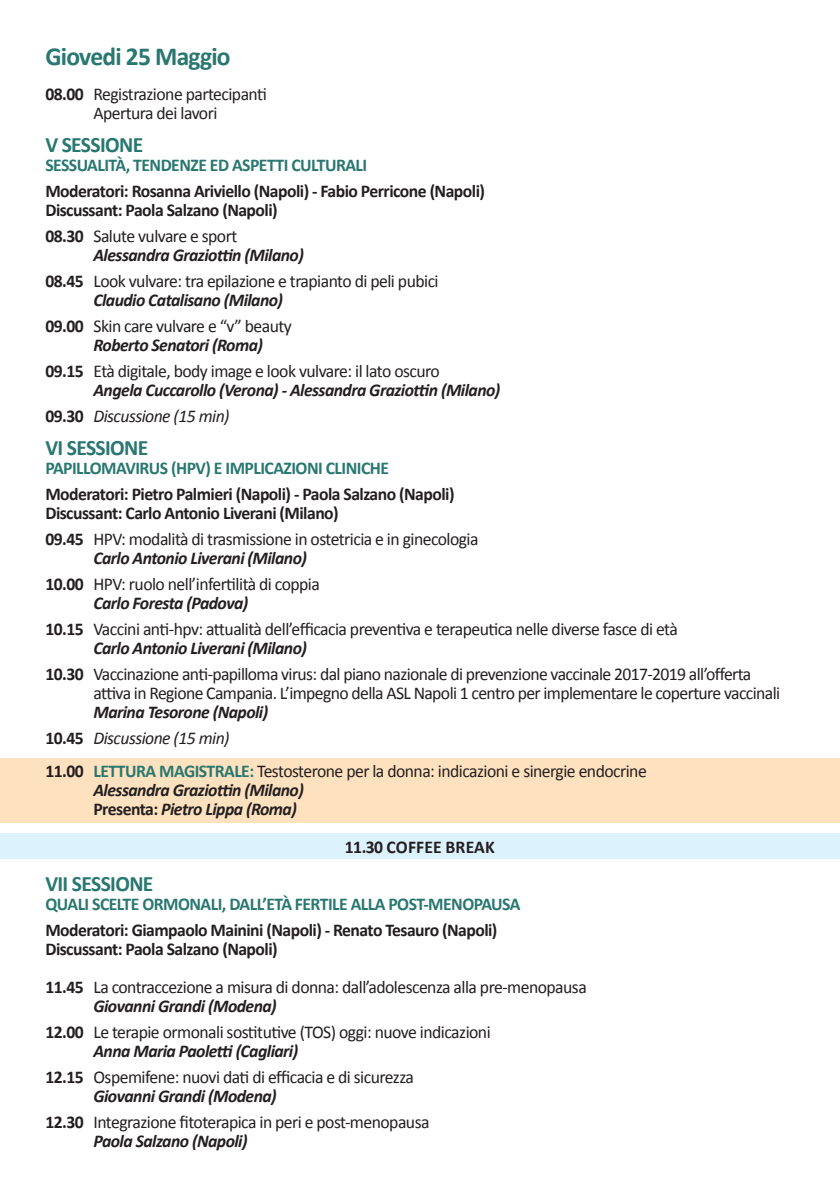
<style>
.page{position:relative;width:840px;height:1191px;background:#fff}
.page>*{position:absolute;margin:0;border:0;box-sizing:border-box;transform-origin:0 0}
.t1{font:700 26px "Calibri";letter-spacing:-.03em;color:#287770}
.t2{font:700 22px "Calibri";letter-spacing:-.03em;color:#287770}
.t3{font:18px "Calibri";letter-spacing:-.03em;color:#231f20}
.t4{font:italic 700 18px "Calibri";letter-spacing:-.03em;color:#231f20}
.t5{font:700 18px "Calibri";letter-spacing:-.03em;color:#231f20}
.t6{font:700 18px "Calibri";letter-spacing:-.03em;color:#287770}
.t7{font:italic 18px "Calibri";letter-spacing:-.03em;color:#231f20}
.t8{font:700 18px "Calibri";letter-spacing:.01em;color:#231f20}
.s1{font-weight:700}
.s2{font-weight:700;font-style:normal}
.s3{font-weight:700;color:#287770}
.s4{font-style:normal}
</style>
<div class="page">
<div style="left:0;top:758px;width:839px;height:64px;background:#fee2c0"></div>
<div style="left:0;top:833px;width:839px;height:26px;background:#dcf2fc"></div>
<p class="t1" style="left:45px;top:40px;width:187px">Giovedi 25 Maggio</p>
<p class="t3" style="left:45px;top:83px;width:223px"><span class="s1">08.00</span> Registrazione partecipanti</p>
<p class="t3" style="left:93px;top:102px;width:125px">Apertura dei lavori</p>
<p class="t2" style="left:45px;top:131px;width:99px">V SESSIONE</p>
<p class="t6" style="left:45px;top:154px;width:323px">SESSUALITÀ, TENDENZE ED ASPETTI CULTURALI</p>
<p class="t5" style="left:45px;top:180px;width:441px">Moderatori: Rosanna Ariviello (Napoli) - Fabio Perricone (Napoli)</p>
<p class="t5" style="left:45px;top:199px;width:234px">Discussant: Paola Salzano (Napoli)</p>
<p class="t3" style="left:45px;top:225px;width:193px"><span class="s1">08.30</span> Salute vulvare e sport</p>
<p class="t4" style="left:93px;top:244px;width:212px">Alessandra Graziottin (Milano)</p>
<p class="t3" style="left:45px;top:270px;width:394px"><span class="s1">08.45</span> Look vulvare: tra epilazione e trapianto di peli pubici</p>
<p class="t4" style="left:93px;top:289px;width:191px">Claudio Catalisano (Milano)</p>
<p class="t3" style="left:45px;top:315px;width:248px"><span class="s1">09.00</span> Skin care vulvare e “v” beauty</p>
<p class="t4" style="left:93px;top:334px;width:171px">Roberto Senatori (Roma)</p>
<p class="t3" style="left:45px;top:360px;width:396px"><span class="s1">09.15</span> Età digitale, body image e look vulvare: il lato oscuro</p>
<p class="t4" style="left:93px;top:379px;width:408px">Angela Cuccarollo (Verona) - Alessandra Graziottin (Milano)</p>
<p class="t7" style="left:45px;top:405px;width:186px"><span class="s2">09.30</span> Discussione (15 min)</p>
<p class="t2" style="left:45px;top:434px;width:104px">VI SESSIONE</p>
<p class="t6" style="left:45px;top:457px;width:345px">PAPILLOMAVIRUS (HPV) E IMPLICAZIONI CLINICHE</p>
<p class="t5" style="left:45px;top:483px;width:410px">Moderatori: Pietro Palmieri (Napoli) - Paola Salzano (Napoli)</p>
<p class="t5" style="left:45px;top:502px;width:295px">Discussant: Carlo Antonio Liverani (Milano)</p>
<p class="t3" style="left:45px;top:528px;width:434px"><span class="s1">09.45</span> HPV: modalità di trasmissione in ostetricia e in ginecologia</p>
<p class="t4" style="left:93px;top:547px;width:215px">Carlo Antonio Liverani (Milano)</p>
<p class="t3" style="left:45px;top:573px;width:276px"><span class="s1">10.00</span> HPV: ruolo nell’infertilità di coppia</p>
<p class="t4" style="left:93px;top:592px;width:156px">Carlo Foresta (Padova)</p>
<p class="t3" style="left:45px;top:618px;width:633px"><span class="s1">10.15</span> Vaccini anti-hpv: attualità dell’efficacia preventiva e terapeutica nelle diverse fasce di età</p>
<p class="t4" style="left:93px;top:637px;width:215px">Carlo Antonio Liverani (Milano)</p>
<p class="t3" style="left:45px;top:663px;width:707px"><span class="s1">10.30</span> Vaccinazione anti-papilloma virus: dal piano nazionale di prevenzione vaccinale 2017-2019 all’offerta</p>
<p class="t3" style="left:93px;top:682px;width:687px">attiva in Regione Campania. L’impegno della ASL Napoli 1 centro per implementare le coperture vaccinali</p>
<p class="t4" style="left:93px;top:701px;width:176px">Marina Tesorone (Napoli)</p>
<p class="t7" style="left:45px;top:727px;width:186px"><span class="s2">10.45</span> Discussione (15 min)</p>
<p class="t3" style="left:45px;top:760px;width:602px"><span class="s1">11.00</span> <span class="s3">LETTURA MAGISTRALE:</span> Testosterone per la donna: indicazioni e sinergie endocrine</p>
<p class="t4" style="left:93px;top:779px;width:212px">Alessandra Graziottin (Milano)</p>
<p class="t4" style="left:93px;top:798px;width:205px"><span class="s4">Presenta:</span> Pietro Lippa (Roma)</p>
<p class="t8" style="left:344px;top:836px;width:151px">11.30 COFFEE BREAK</p>
<p class="t2" style="left:45px;top:870px;width:109px">VII SESSIONE</p>
<p class="t6" style="left:45px;top:893px;width:476px">QUALI SCELTE ORMONALI, DALL’ETÀ FERTILE ALLA POST-MENOPAUSA</p>
<p class="t5" style="left:45px;top:919px;width:453px">Moderatori: Giampaolo Mainini (Napoli) - Renato Tesauro (Napoli)</p>
<p class="t5" style="left:45px;top:938px;width:234px">Discussant: Paola Salzano (Napoli)</p>
<p class="t3" style="left:45px;top:976px;width:542px"><span class="s1">11.45</span> La contraccezione a misura di donna: dall’adolescenza alla pre-menopausa</p>
<p class="t4" style="left:93px;top:995px;width:185px">Giovanni Grandi (Modena)</p>
<p class="t3" style="left:45px;top:1021px;width:446px"><span class="s1">12.00</span> Le terapie ormonali sostitutive (TOS) oggi: nuove indicazioni</p>
<p class="t4" style="left:93px;top:1040px;width:206px">Anna Maria Paoletti (Cagliari)</p>
<p class="t3" style="left:45px;top:1066px;width:370px"><span class="s1">12.15</span> Ospemifene: nuovi dati di efficacia e di sicurezza</p>
<p class="t4" style="left:93px;top:1085px;width:185px">Giovanni Grandi (Modena)</p>
<p class="t3" style="left:45px;top:1111px;width:385px"><span class="s1">12.30</span> Integrazione fitoterapica in peri e post-menopausa</p>
<p class="t4" style="left:93px;top:1130px;width:155px">Paola Salzano (Napoli)</p>
</div>
